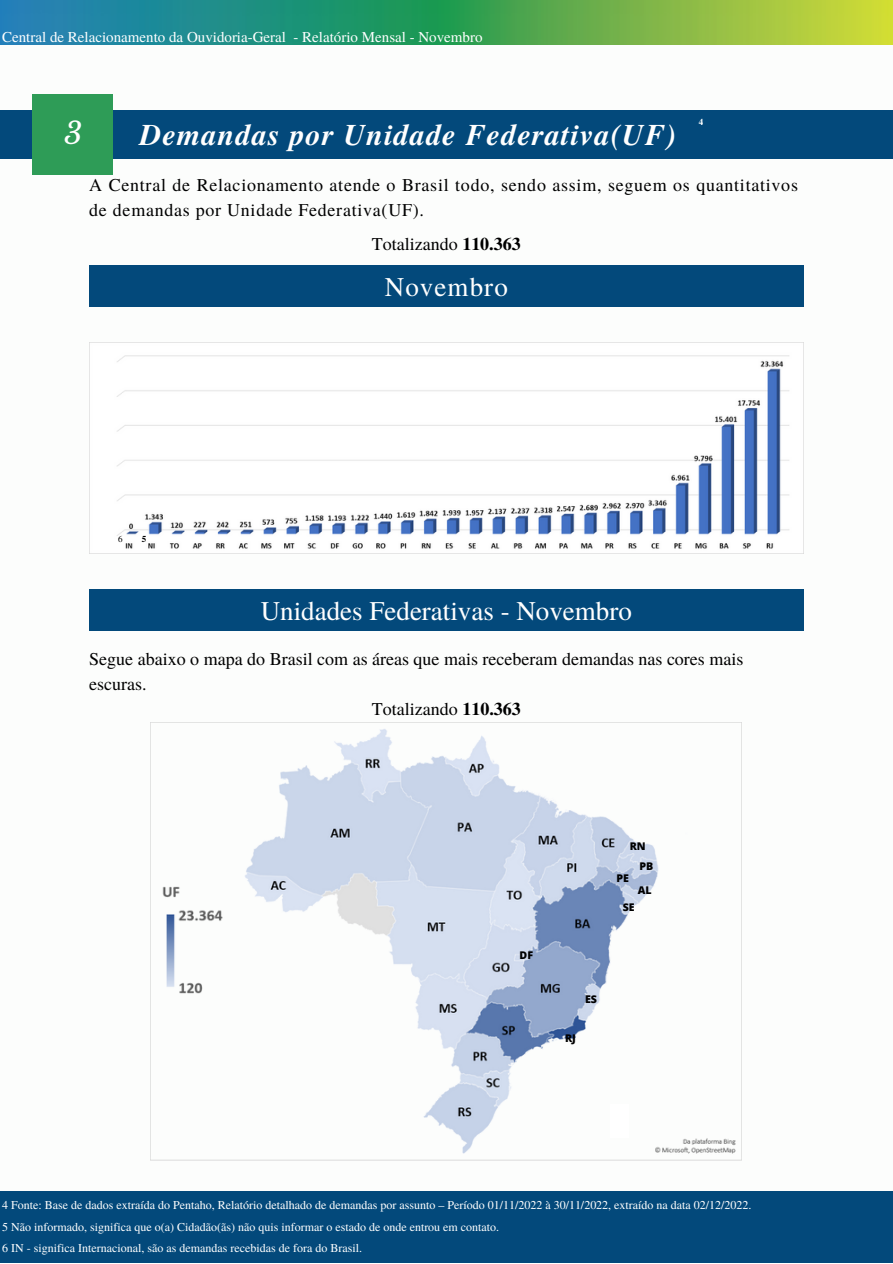
<style>
.page{position:relative;width:893px;height:1264px;background:#fff}
.page>*{position:absolute;margin:0;border:0;box-sizing:border-box;transform-origin:0 0}
.t1{font:italic 700 30px "Te X Gyre Termes";letter-spacing:.04em;color:#fff}
.t2{font:italic 30px "Libre Baskerville";color:#fff}
.t3{font:27px "Te X Gyre Termes";color:#fff}
.t4{font:27px "Te X Gyre Termes";letter-spacing:.04em;color:#fff}
.t5{font:18px "Te X Gyre Termes";color:#000}
.t6{font:18px/24.8px "Te X Gyre Termes";letter-spacing:.04em;color:#000}
.t7{font:15px "Te X Gyre Termes";color:#fff}
.t8{font:12px/21.3px "Te X Gyre Termes";color:#fff}
.t9{font:800 10.65px "Open Sans";color:#000}
.t10{font:700 9px "Te X Gyre Termes";color:#fff}
.t11{font:9px "Te X Gyre Termes";color:#000}
.t12{font:700 9px "Te X Gyre Termes";color:#000}
.s1{font-weight:700}
</style>
<div class="page">
<div style="left:0;top:110px;width:892px;height:49px;background:#03497b"></div>
<div style="left:32px;top:94px;width:80px;height:81px;background:#2e9c57"></div>
<img style="left:0;top:0;width:892px;height:45px">
<div style="left:89px;top:265px;width:714px;height:41px;background:#03497b"></div>
<div style="left:89px;top:589px;width:714px;height:42px;background:#03497b"></div>
<div style="left:0;top:1190px;width:892px;height:72px;background:#03497b"></div>
<img style="left:89px;top:342px;width:714px;height:211px">
<img style="left:150px;top:722px;width:591px;height:438px">
<p class="t7" style="left:2px;top:26px;width:482px">Central de Relacionamento da Ouvidoria-Geral - Relatório Mensal - Novembro</p>
<p class="t10" style="left:698px;top:115px;width:6px">4</p>
<h1 class="t2" style="left:64px;top:115px;width:20px">3</h1>
<h1 class="t1" style="left:140px;top:112px;width:537px">Demandas por Unidade Federativa(UF)</h1>
<h3 class="t6" style="left:89px;top:172px;width:710px">A Central de Relacionamento atende o Brasil todo, sendo assim, seguem os quantitativos de demandas por Unidade Federativa(UF).</h3>
<h3 class="t5" style="left:372px;top:231px;width:150px">Totalizando <span class="s1">110.363</span></h3>
<p class="t11" style="left:118px;top:532px;width:6px">6</p>
<p class="t12" style="left:142px;top:531px;width:6px">5</p>
<h2 class="t4" style="left:385px;top:267px;width:124px">Novembro</h2>
<h2 class="t3" style="left:261px;top:591px;width:372px">Unidades Federativas - Novembro</h2>
<h3 class="t5" style="left:89px;top:646px;width:655px">Segue abaixo o mapa do Brasil com as áreas que mais receberam demandas nas cores mais</h3>
<h3 class="t5" style="left:89px;top:670px;width:59px">escuras.</h3>
<h3 class="t5" style="left:372px;top:695px;width:150px">Totalizando <span class="s1">110.363</span></h3>
<p class="t9" style="left:629px;top:838px;width:18px">RN</p>
<p class="t9" style="left:637px;top:882px;width:15px">AL</p>
<p class="t9" style="left:639px;top:858px;width:15px">PB</p>
<p class="t9" style="left:616px;top:870px;width:14px">PE</p>
<p class="t9" style="left:519px;top:947px;width:15px">DF</p>
<p class="t9" style="left:622px;top:899px;width:13px">SE</p>
<p class="t9" style="left:585px;top:991px;width:14px">ES</p>
<p class="t9" style="left:565px;top:1030px;width:12px">RJ</p>
<p class="t8" style="left:2px;top:1193px;width:750px">4 Fonte: Base de dados extraída do Pentaho, Relatório detalhado de demandas por assunto – Período 01/11/2022 à 30/11/2022, extraído na data 02/12/2022.<br>5 Não informado, significa que o(a) Cidadão(ãs) não quis informar o estado de onde entrou em contato.<br>6 IN - significa Internacional, são as demandas recebidas de fora do Brasil.</p>
</div>
